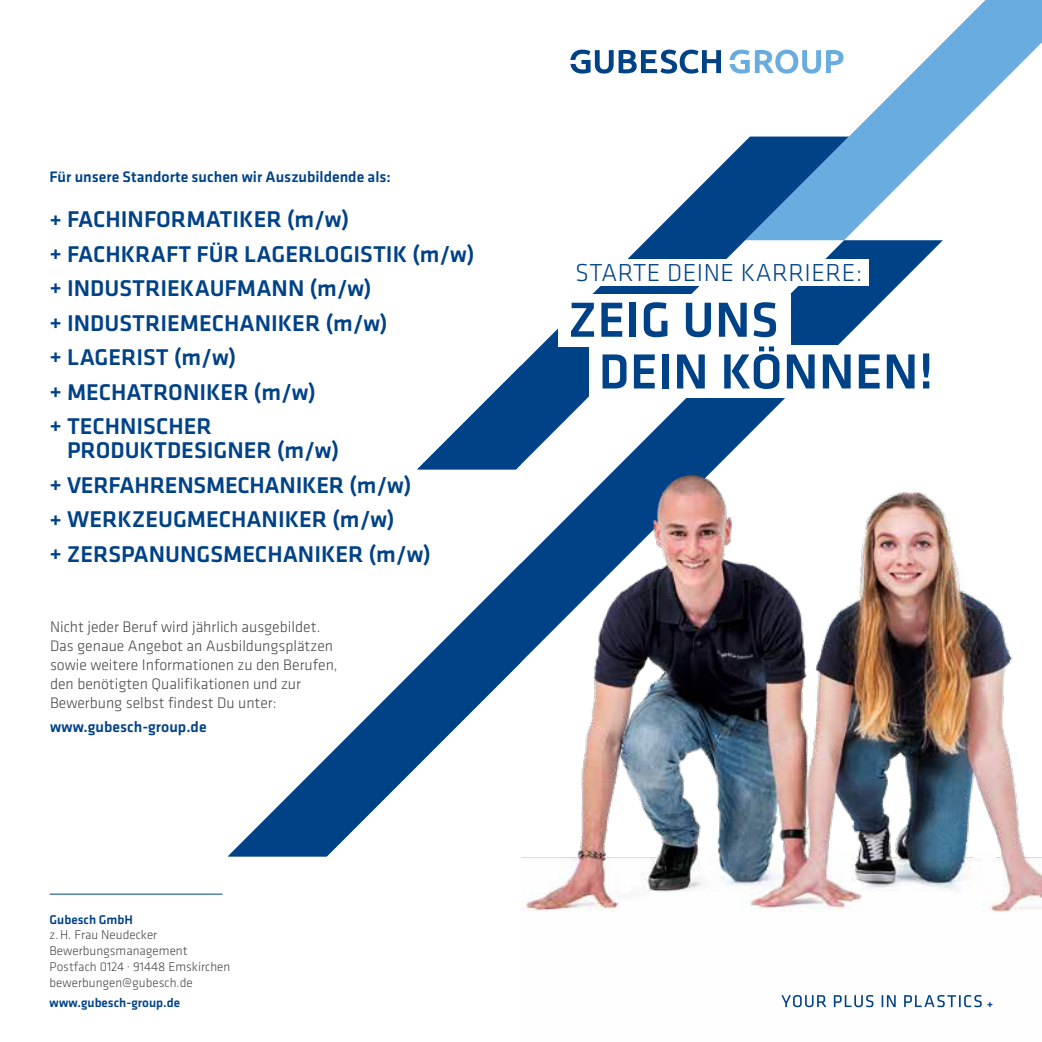
<style>
.page{position:relative;width:1042px;height:1042px;background:#fff}
.page>*{position:absolute;margin:0;border:0;box-sizing:border-box;transform-origin:0 0}
.t1{font:500 51.1px/51.8px "Klavika Basic";letter-spacing:.01em;color:#004288}
.t2{font:300 25.38px "Klavika Basic";letter-spacing:.02em;color:#004288}
.t3{font:500 23.62px/34.5px "Klavika Basic";color:#004288}
.t4{font:300 15.75px/18.9px "Klavika Basic";color:#494948}
.t5{font:500 15.75px "Klavika Basic";color:#004288}
.t6{font:300 13.12px/15.8px "Klavika Basic";color:#494948}
.t7{font:500 13.12px "Klavika Basic";color:#004288}
</style>
<div class="page">
<svg style="left:749px;top:0;width:293px;height:208px"></svg>
<svg style="left:678px;top:137px;width:171px;height:71px;fill:#004288"></svg>
<svg style="left:729px;top:50px;width:114px;height:24px"></svg>
<svg style="left:570px;top:50px;width:151px;height:24px"></svg>
<hr style="left:50px;top:894px;width:172px;height:1px;background:#004288">
<img style="left:521px;top:208px;width:521px;height:800px">
<svg style="left:781px;top:995px;width:211px;height:12px"></svg>
<svg style="left:228px;top:469px;width:293px;height:387px"></svg>
<svg style="left:417px;top:365px;width:104px;height:104px"></svg>
<p class="t5" style="left:49px;top:166px;width:343px">Für unsere Standorte suchen wir Auszubildende als:</p>
<p class="t3" style="left:49px;top:202px;width:427px">+ FACHINFORMATIKER (m/w)<br>+ FACHKRAFT FÜR LAGERLOGISTIK (m/w) + INDUSTRIEKAUFMANN (m/w)<br>+ INDUSTRIEMECHANIKER (m/w)<br>+ LAGERIST (m/w)<br>+ MECHATRONIKER (m/w)<br>+ TECHNISCHER</p>
<p class="t3" style="left:49px;top:433px;width:383px;text-indent:18px">PRODUKTDESIGNER (m/w)<br>+ VERFAHRENSMECHANIKER (m/w)<br>+ WERKZEUGMECHANIKER (m/w)<br>+ ZERSPANUNGSMECHANIKER (m/w)</p>
<p class="t4" style="left:50px;top:617px;width:289px">Nicht jeder Beruf wird jährlich ausgebildet.<br>Das genaue Angebot an Ausbildungsplätzen sowie weitere Informationen zu den Berufen, den benötigten Qualifikationen und zur Bewerbung selbst findest Du unter:</p>
<p class="t5" style="left:50px;top:715px;width:158px">www.gubesch-group.de</p>
<p class="t7" style="left:50px;top:910px;width:85px">Gubesch GmbH</p>
<p class="t6" style="left:50px;top:927px;width:182px">z.H. Frau Neudecker<br>Bewerbungsmanagement<br>Postfach 0124 · 91448 Emskirchen bewerbungen@gubesch.de</p>
<p class="t7" style="left:50px;top:994px;width:132px">www.gubesch-group.de</p>
<p class="t2" style="left:575px;top:257px;width:288px">STARTE DEINE KARRIERE:</p>
<h1 class="t1" style="left:599px;top:293px;width:336px;text-indent:-31px">ZEIG UNS<br>DEIN KÖNNEN!</h1>
</div>
